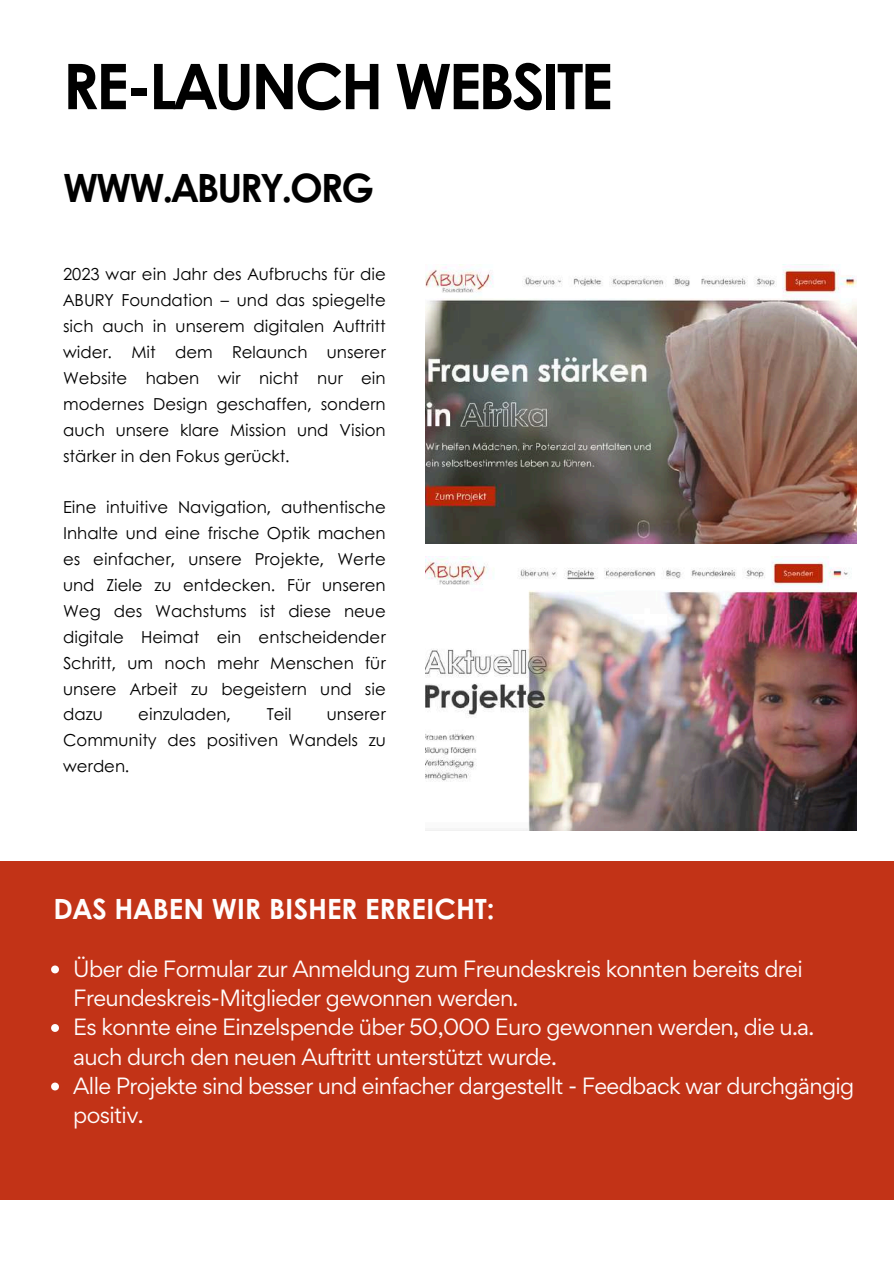
<style>
.page{position:relative;width:894px;height:1264px;background:#fff}
.page>*{position:absolute;margin:0;border:0;box-sizing:border-box;transform-origin:0 0}
.t1{font:700 63px "Century Gothic";letter-spacing:-.05em;color:#000}
.t2{font:700 39px "Century Gothic";letter-spacing:-.05em;color:#000}
.t3{font:700 27.9px "Century Gothic";color:#fffdfd}
.t4{font:21px/29.2px "Gordita";letter-spacing:-.03em;color:#fffdfd}
.t5{font:16.5px/25.8px "Century Gothic";color:#000;text-align:justify}
</style>
<div class="page">
<img style="left:425px;top:264px;width:431px;height:279px">
<div style="left:0;top:861px;width:893px;height:339px;background:#c23317"></div>
<svg style="left:51px;top:965px;width:8px;height:8px"></svg>
<svg style="left:51px;top:1024px;width:8px;height:7px"></svg>
<svg style="left:51px;top:1082px;width:8px;height:8px"></svg>
<img style="left:425px;top:556px;width:431px;height:274px">
<h1 class="t1" style="left:63px;top:38px;width:551px">RE-LAUNCH WEBSITE</h1>
<h2 class="t2" style="left:63px;top:158px;width:312px">WWW.ABURY.ORG</h2>
<p class="t5" style="left:63px;top:261px;width:324px">2023 war ein Jahr des Aufbruchs für die ABURY Foundation – und das spiegelte sich auch in unserem digitalen Auftritt wider. Mit dem Relaunch unserer Website haben wir nicht nur ein modernes Design geschaffen, sondern auch unsere klare Mission und Vision stärker in den Fokus gerückt.</p>
<p class="t5" style="left:63px;top:493px;width:324px">Eine intuitive Navigation, authentische Inhalte und eine frische Optik machen es einfacher, unsere Projekte, Werte und Ziele zu entdecken. Für unseren Weg des Wachstums ist diese neue digitale Heimat ein entscheidender Schritt, um noch mehr Menschen für unsere Arbeit zu begeistern und sie dazu</p>
<p class="t5" style="left:138px;top:700px;width:94px">einzuladen,</p>
<p class="t5" style="left:266px;top:700px;width:26px">Teil</p>
<p class="t5" style="left:63px;top:700px;width:324px;text-indent:264px">unserer Community des positiven Wandels zu werden.</p>
<h3 class="t3" style="left:53px;top:888px;width:442px">DAS HABEN WIR BISHER ERREICHT:</h3>
<p class="t4" style="left:73px;top:953px;width:782px">Über die Formular zur Anmeldung zum Freundeskreis konnten bereits drei Freundeskreis-Mitglieder gewonnen werden.<br>Es konnte eine Einzelspende über 50,000 Euro gewonnen werden, die u.a. auch durch den neuen Auftritt unterstützt wurde.<br>Alle Projekte sind besser und einfacher dargestellt - Feedback war durchgängig positiv.</p>
</div>
